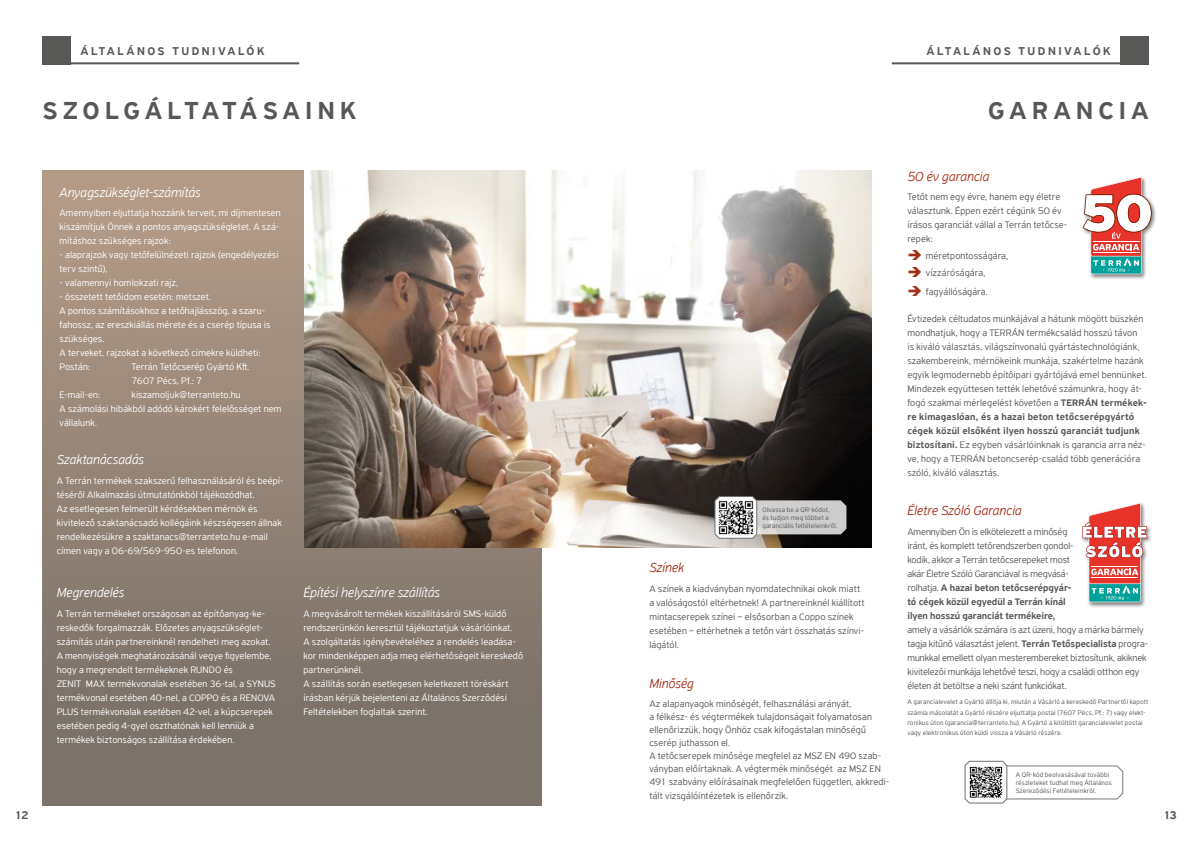
<style>
.page{position:relative;width:1191px;height:842px;background:#fff}
.page>*{position:absolute;margin:0;border:0;box-sizing:border-box;transform-origin:0 0}
.t1{font:500 26px "PF Highway Sans Pro";letter-spacing:.2em;color:#575756}
.t2{font:italic 300 14px "PF Highway Sans Pro";color:#fff}
.t3{font:italic 300 14px "PF Highway Sans Pro";letter-spacing:-.005em;color:#a32d17}
.t4{font:500 12px "PF Highway Sans Pro";letter-spacing:.205em;color:#575756}
.t5{font:300 10px/14px "PF Highway Sans Pro";letter-spacing:.005em;color:#575756}
.t6{font:300 10px/14px "PF Highway Sans Pro";letter-spacing:.01em;color:#fff}
.t7{font:300 7px/8.4px "PF Highway Sans Pro";letter-spacing:.02em;color:#575756}
.s1{font-weight:500}
</style>
<div class="page">
<div style="left:43px;top:36px;width:28px;height:28px;background:#575756"></div>
<div style="left:1120px;top:36px;width:28px;height:28px;background:#575756"></div>
<hr style="left:71px;top:62px;width:228px;height:2px;background:#575756">
<hr style="left:891px;top:62px;width:229px;height:2px;background:#575756">
<div style="left:43px;top:170px;width:498px;height:636px;background:linear-gradient(to bottom,#b49c88,#746d66)"></div>
<img style="left:305px;top:170px;width:566px;height:377px">
<div style="left:1081px;top:502px;width:72px;height:106px;background:#000;opacity:.5"></div>
<svg style="left:1082px;top:503px;width:65px;height:99px"></svg>
<div style="left:1081px;top:176px;width:76px;height:104px;background:#000;opacity:.5"></div>
<svg style="left:1082px;top:177px;width:69px;height:97px"></svg>
<svg style="left:964px;top:760px;width:159px;height:44px"></svg>
<svg style="left:714px;top:495px;width:132px;height:44px;background:#a3a2a1"></svg>
<p class="t4" style="left:80px;top:44px;width:185px">ÁLTALÁNOS TUDNIVALÓK</p>
<p class="t4" style="left:926px;top:44px;width:185px">ÁLTALÁNOS TUDNIVALÓK</p>
<h1 class="t1" style="left:43px;top:95px;width:315px">SZOLGÁLTATÁSAINK</h1>
<h1 class="t1" style="left:988px;top:95px;width:162px">GARANCIA</h1>
<h2 class="t2" style="left:60px;top:184px;width:142px">Anyagszükséglet-számítás</h2>
<p class="t6" style="left:60px;top:205px;width:223px">Amennyiben eljuttatja hozzánk terveit, mi díjmentesen kiszámítjuk Önnek a pontos anyagszükségletet. A szá&shy;mításhoz szükséges rajzok:</p>
<p class="t6" style="left:60px;top:247px;width:221px">- alaprajzok vagy tetőfelülnézeti rajzok (engedélyezési terv szintű),</p>
<p class="t6" style="left:60px;top:275px;width:120px">- valamennyi homlokzati rajz,</p>
<p class="t6" style="left:60px;top:289px;width:212px">- összetett tetőidom esetén: metszet.<br>A pontos számításokhoz a tetőhajlásszög, a szaru&shy;fahossz, az ereszkiállás mérete és a cserép típusa is szükséges.<br>A terveket, rajzokat a következő címekre küldheti:<br>Postán:</p>
<p class="t6" style="left:132px;top:359px;width:119px">Terrán Tetőcserép Gyártó Kft.<br>7607 Pécs, Pf.: 7</p>
<p class="t6" style="left:60px;top:388px;width:223px;text-indent:72px">kiszamoljuk@terranteto.hu<br>A számolási hibákból adódó károkért felelősséget nem vállalunk.</p>
<h2 class="t2" style="left:57px;top:451px;width:89px">Szaktanácsadás</h2>
<p class="t6" style="left:57px;top:474px;width:228px">A Terrán termékek szakszerű felhasználásáról és beépí&shy;téséről Alkalmazási útmutatónkból tájékozódhat.<br>Az esetlegesen felmerült kérdésekben mérnök és kivitelező szaktanácsadó kollégáink készségesen állnak rendelkezésükre a szaktanacs@terranteto.hu e-mail címen vagy a 06-69/569-950-es telefonon.</p>
<p class="t6" style="left:60px;top:388px;width:42px">E-mail-en:</p>
<h2 class="t2" style="left:57px;top:584px;width:69px">Megrendelés</h2>
<p class="t6" style="left:57px;top:607px;width:220px">A Terrán termékeket országosan az építőanyag-ke&shy;reskedők forgalmazzák. Előzetes anyagszükséglet&shy;számítás után partnereinknél rendelheti meg azokat.<br>A mennyiségek meghatározásánál vegye figyelembe, hogy a megrendelt termékeknek RUNDO és<br>ZENIT MAX termékvonalak esetében 36-tal, a SYNUS termékvonal esetében 40-nel, a COPPO és a RENOVA PLUS termékvonalak esetében 42-vel, a kúpcserepek esetében pedig 4-gyel oszthatónak kell lenniük a termékek biztonságos szállítása érdekében.</p>
<h2 class="t2" style="left:303px;top:584px;width:138px">Építési helyszínre szállítás</h2>
<p class="t6" style="left:303px;top:607px;width:221px">A megvásárolt termékek kiszállításáról SMS-küldő rendszerünkön keresztül tájékoztatjuk vásárlóinkat.<br>A szolgáltatás igénybevételéhez a rendelés leadása&shy;kor mindenképpen adja meg elérhetőségeit kereskedő partnerünknél.<br>A szállítás során esetlegesen keletkezett töréskárt írásban kérjük bejelenteni az Általános Szerződési Feltételekben foglaltak szerint.</p>
<p class="t7" style="left:762px;top:505px;width:77px">Olvassa be a QR-kódot, és tudjon meg többet a garanciális feltételeinkről.</p>
<h2 class="t3" style="left:649px;top:559px;width:36px">Színek</h2>
<p class="t5" style="left:649px;top:581px;width:217px">A színek a kiadványban nyomdatechnikai okok miatt a valóságostól eltérhetnek! A partnereinknél kiállított mintacserepek színei – elsősorban a Coppo színek esetében – eltérhetnek a tetőn várt összhatás színvi&shy;lágától.</p>
<h2 class="t3" style="left:649px;top:675px;width:46px">Minőség</h2>
<p class="t5" style="left:649px;top:697px;width:241px;line-height:13px">Az alapanyagok minőségét, felhasználási arányát,<br>a félkész- és végtermékek tulajdonságait folyamatosan ellenőrizzük, hogy Önhöz csak kifogástalan minőségű cserép juthasson el.<br>A tetőcserepek minősége megfelel az MSZ EN 490 szab&shy;ványban előírtaknak. A végtermék minőségét az MSZ EN 491 szabvány előírásainak megfelelően független, akkredi-</p>
<p class="t5" style="left:649px;top:788px;width:140px">tált vizsgálóintézetek is ellenőrzik.</p>
<h2 class="t3" style="left:907px;top:168px;width:83px">50 év garancia</h2>
<p class="t5" style="left:907px;top:190px;width:161px">Tetőt nem egy évre, hanem egy életre választunk. Éppen ezért cégünk 50 év írásos garanciát vállal a Terrán tetőcse&shy;repek:</p>
<p class="t5" style="left:926px;top:247px;width:84px;line-height:16.8px">méretpontosságára, vízzáróságára,</p>
<p class="t5" style="left:926px;top:285px;width:63px">fagyállóságára.</p>
<p class="t5" style="left:907px;top:312px;width:241px">Évtizedek céltudatos munkájával a hátunk mögött büszkén mondhatjuk, hogy a TERRÁN termékcsalád hosszú távon<br>is kiváló választás, világszínvonalú gyártástechnológiánk, szakembereink, mérnökeink munkája, szakértelme hazánk egyik legmodernebb építőipari gyártójává emel bennünket.<br>Mindezek együttesen tették lehetővé számunkra, hogy át&shy;fogó szakmai mérlegelést követően a <span class="s1">TERRÁN termékek&shy;re kimagaslóan, és a hazai beton tetőcserépgyártó cégek közül elsőként ilyen hosszú garanciát tudjunk biztosítani.</span> Ez egyben vásárlóinknak is garancia arra néz&shy;ve, hogy a TERRÁN betoncserép-család több generációra szóló, kiváló választás.</p>
<h2 class="t3" style="left:907px;top:502px;width:116px">Életre Szóló Garancia</h2>
<p class="t5" style="left:907px;top:524px;width:168px">Amennyiben Ön is elkötelezett a minőség iránt, és komplett tetőrendszerben gondol&shy;kodik, akkor a Terrán tetőcserepeket most akár Életre Szóló Garanciával is megvásá&shy;rolhatja. <span class="s1">A hazai beton tetőcserépgyár&shy;tó cégek közül egyedül a Terrán kínál ilyen hosszú garanciát termékeire,</span></p>
<p class="t5" style="left:907px;top:622px;width:242px">amely a vásárlók számára is azt üzeni, hogy a márka bármely tagja kitűnő választást jelent. <span class="s1">Terrán Tetőspecialista</span> progra&shy;munkkal emellett olyan mesterembereket biztosítunk, akiknek kivitelezői munkája lehetővé teszi, hogy a családi otthon egy életen át betöltse a neki szánt funkciókat.</p>
<p class="t7" style="left:907px;top:697px;width:242px;line-height:10px">A garancialevelet a Gyártó állítja ki, miután a Vásárló a kereskedő Partnertől kapott számla másolatát a Gyártó részére eljuttatja postai (7607 Pécs, Pf.: 7) vagy elekt&shy;ronikus úton (garancia@terranteto.hu). A Gyártó a kitöltött garancialevelet postai vagy elektronikus úton küldi vissza a Vásárló részére.</p>
<p class="t7" style="left:1015px;top:770px;width:98px">A QR-kód beolvasásával további részleteket tudhat meg Általános<br>Szereződési Feltételeinkről.</p>
<p class="t4" style="left:15px;top:808px;width:16px">12</p>
<p class="t4" style="left:1163px;top:808px;width:16px">13</p>
</div>
